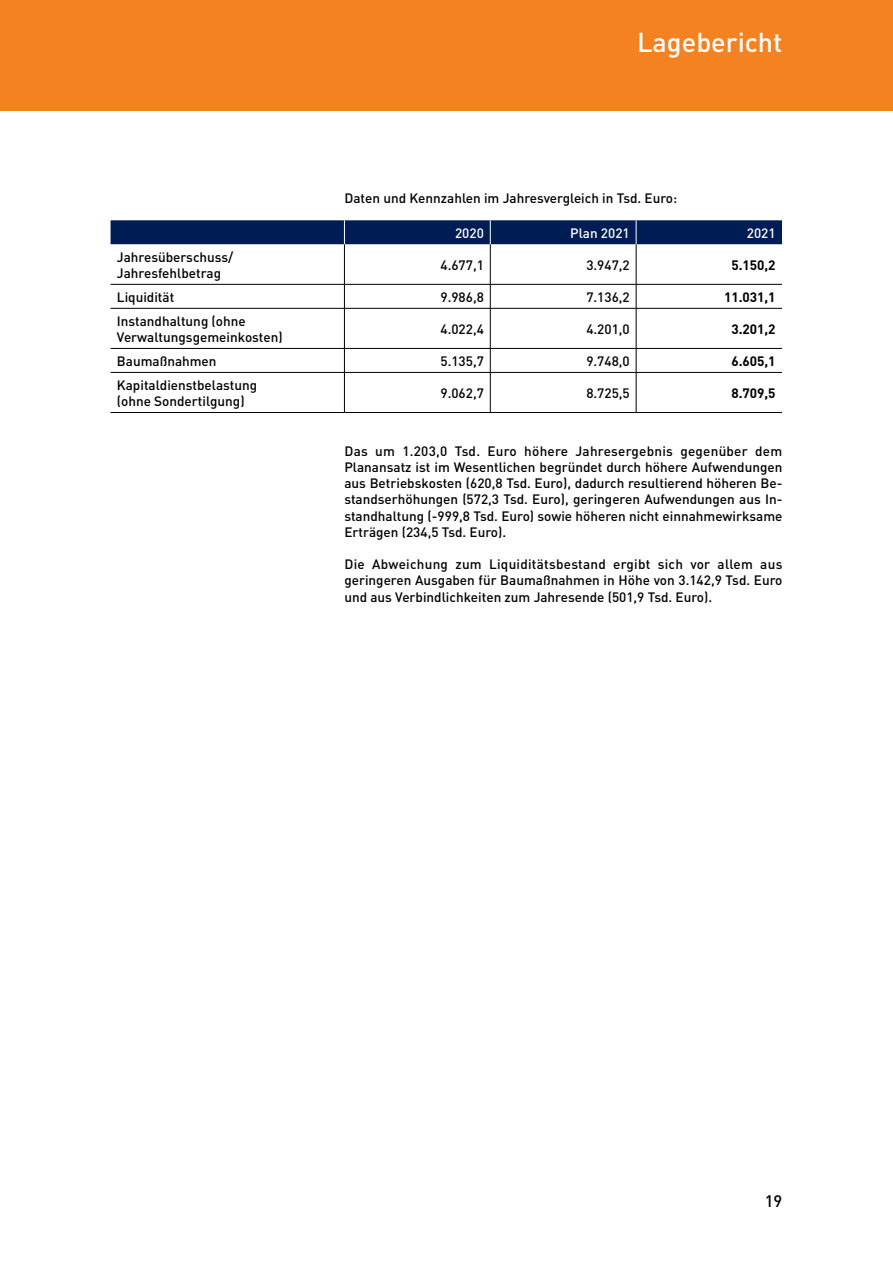
<style>
.page{position:relative;width:893px;height:1263px;background:#fff}
.page>*{position:absolute;margin:0;border:0;box-sizing:border-box;transform-origin:0 0}
.t1{font:500 27px "DIN";color:#fff}
.t2{font:500 16.5px "DIN";color:#000}
.t3{font:500 13.5px/16.2px "DIN";color:#000}
.t4{font:700 13.5px "DIN";color:#000}
.t5{font:500 13.5px "DIN";color:#fff}
</style>
<div class="page">
<hr style="left:344px;top:244px;width:1px;height:40px;background:#000">
<hr style="left:636px;top:244px;width:1px;height:40px;background:#000">
<hr style="left:111px;top:284px;width:233px;height:1px;background:#000">
<hr style="left:344px;top:284px;width:146px;height:1px;background:#000">
<svg style="left:344px;top:284px;width:1px;height:24px"></svg>
<hr style="left:490px;top:284px;width:146px;height:1px;background:#000">
<hr style="left:636px;top:284px;width:146px;height:1px;background:#000">
<svg style="left:636px;top:284px;width:1px;height:24px"></svg>
<hr style="left:111px;top:308px;width:233px;height:1px;background:#000">
<hr style="left:344px;top:308px;width:146px;height:1px;background:#000">
<hr style="left:344px;top:308px;width:1px;height:40px;background:#000">
<hr style="left:490px;top:308px;width:146px;height:1px;background:#000">
<hr style="left:636px;top:308px;width:146px;height:1px;background:#000">
<hr style="left:636px;top:308px;width:1px;height:40px;background:#000">
<hr style="left:344px;top:348px;width:146px;height:1px;background:#000">
<svg style="left:344px;top:349px;width:1px;height:23px"></svg>
<hr style="left:490px;top:348px;width:146px;height:1px;background:#000">
<hr style="left:636px;top:348px;width:146px;height:1px;background:#000">
<svg style="left:636px;top:349px;width:1px;height:23px"></svg>
<hr style="left:344px;top:373px;width:1px;height:39px;background:#000">
<hr style="left:636px;top:373px;width:1px;height:39px;background:#000">
<hr style="left:111px;top:348px;width:233px;height:1px;background:#000">
<hr style="left:111px;top:372px;width:233px;height:1px;background:#000">
<hr style="left:344px;top:372px;width:146px;height:1px;background:#000">
<hr style="left:490px;top:372px;width:146px;height:1px;background:#000">
<hr style="left:636px;top:372px;width:146px;height:1px;background:#000">
<hr style="left:111px;top:412px;width:233px;height:1px;background:#000">
<hr style="left:344px;top:412px;width:146px;height:1px;background:#000">
<hr style="left:490px;top:412px;width:146px;height:1px;background:#000">
<hr style="left:636px;top:412px;width:146px;height:1px;background:#000">
<hr style="left:490px;top:244px;width:1px;height:40px;background:#000">
<svg style="left:490px;top:284px;width:1px;height:24px"></svg>
<hr style="left:490px;top:308px;width:1px;height:40px;background:#000">
<svg style="left:490px;top:349px;width:1px;height:23px"></svg>
<hr style="left:490px;top:373px;width:1px;height:39px;background:#000">
<div style="left:111px;top:220px;width:671px;height:24px;background:#001c54"></div>
<div style="left:0;top:0;width:893px;height:111px;background:#f58220"></div>
<h1 class="t1" style="left:637px;top:25px;width:147px">Lagebericht</h1>
<p class="t3" style="left:344px;top:189px;width:334px">Daten und Kennzahlen im Jahresvergleich in Tsd. Euro:</p>
<p class="t5" style="left:455px;top:224px;width:30px">2020</p>
<p class="t5" style="left:570px;top:224px;width:61px">Plan 2021</p>
<p class="t5" style="left:747px;top:224px;width:30px">2021</p>
<p class="t3" style="left:117px;top:248px;width:118px">Jahresüberschuss/<br>Jahresfehlbetrag</p>
<p class="t3" style="left:440px;top:256px;width:45px">4.677,1</p>
<p class="t3" style="left:586px;top:256px;width:45px">3.947,2</p>
<p class="t4" style="left:731px;top:256px;width:46px">5.150,2</p>
<p class="t3" style="left:117px;top:288px;width:59px">Liquidität</p>
<p class="t3" style="left:440px;top:288px;width:45px">9.986,8</p>
<p class="t3" style="left:586px;top:288px;width:45px">7.136,2</p>
<p class="t4" style="left:724px;top:288px;width:53px">11.031,1</p>
<p class="t3" style="left:117px;top:312px;width:167px">Instandhaltung (ohne<br>Verwaltungsgemeinkosten)</p>
<p class="t3" style="left:440px;top:321px;width:45px">4.022,4</p>
<p class="t3" style="left:586px;top:321px;width:45px">4.201,0</p>
<p class="t4" style="left:731px;top:320px;width:46px">3.201,2</p>
<p class="t3" style="left:117px;top:353px;width:101px">Baumaßnahmen</p>
<p class="t3" style="left:440px;top:353px;width:45px">5.135,7</p>
<p class="t3" style="left:586px;top:353px;width:45px">9.748,0</p>
<p class="t4" style="left:731px;top:352px;width:46px">6.605,1</p>
<p class="t3" style="left:117px;top:377px;width:142px">Kapitaldienstbelastung (ohne Sondertilgung)</p>
<p class="t3" style="left:440px;top:385px;width:45px">9.062,7</p>
<p class="t3" style="left:586px;top:385px;width:45px">8.725,5</p>
<p class="t4" style="left:731px;top:384px;width:46px">8.709,5</p>
<p class="t3" style="left:344px;top:442px;width:439px;text-align:justify">Das um 1.203,0 Tsd. Euro höhere Jahresergebnis gegenüber dem Planansatz ist im Wesentlichen begründet durch höhere Aufwendungen aus Betriebskosten (620,8 Tsd. Euro), dadurch resultierend höheren Be&shy;standserhöhungen (572,3 Tsd. Euro), geringeren Aufwendungen aus In&shy;standhaltung (-999,8 Tsd. Euro) sowie höheren nicht einnahmewirksame Erträgen (234,5 Tsd. Euro).</p>
<p class="t3" style="left:344px;top:556px;width:439px;text-align:justify">Die Abweichung zum Liquiditätsbestand ergibt sich vor allem aus geringeren Ausgaben für Baumaßnahmen in Höhe von 3.142,9 Tsd. Euro und aus Verbindlichkeiten zum Jahresende (501,9 Tsd. Euro).</p>
<p class="t2" style="left:765px;top:1190px;width:19px">19</p>
</div>
